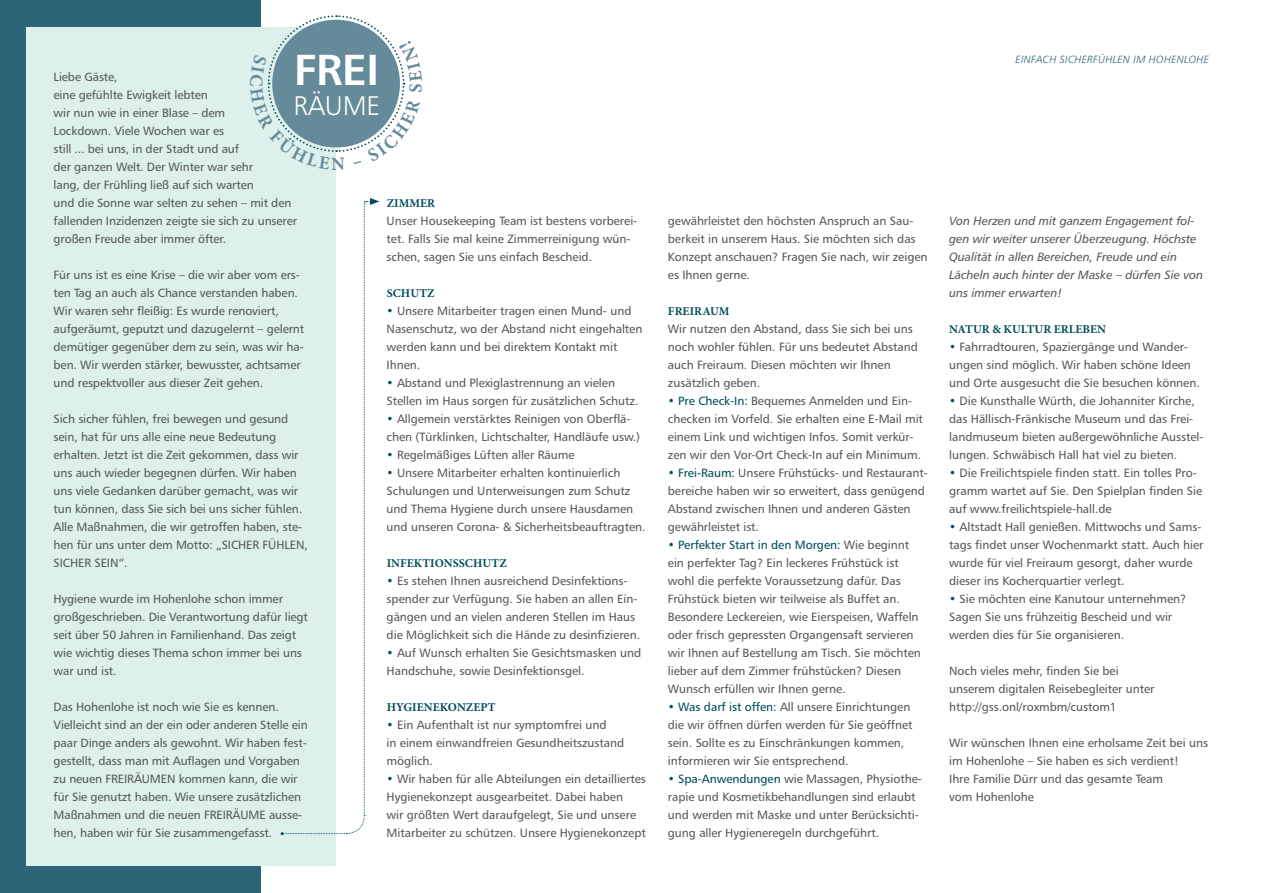
<style>
.page{position:relative;width:1263px;height:893px;background:#fff}
.page>*{position:absolute;margin:0;border:0;box-sizing:border-box;transform-origin:0 0}
.t1{font:43.5px "Humanist 777 BT Bold B";color:#fff}
.t2{font:27px "Humanist 777 BT Light B";letter-spacing:-.01em;color:#fff}
.t3{font:12px/18px "Humanist 777 BT Roman B";letter-spacing:-.005em;color:#57585a}
.t4{font:12px/18px "Humanist 777 BT Italic B";letter-spacing:-.005em;color:#57585a}
.t5{font:700 12px "Minion Pro";letter-spacing:.005em;color:#004c5d}
.t6{font:10.5px "Humanist 777 BT Light Italic B";letter-spacing:.02em;color:#2e6576}
.s1{color:#004c5d}
</style>
<div class="page">
<div style="left:0;top:0;width:260px;height:893px;background:#2e6576"></div>
<div style="left:27px;top:27px;width:309px;height:839px;background:#ddf0ec"></div>
<svg style="left:281px;top:198px;width:98px;height:637px"></svg>
<svg style="left:260px;top:14px;width:146px;height:138px"></svg>
<h1 class="t1" style="left:294px;top:42px;width:86px">FREI</h1>
<h2 class="t2" style="left:293px;top:89px;width:88px">RÄUME</h2>
<p class="t3" style="left:54px;top:68px;width:245px">Liebe Gäste,<br>eine gefühlte Ewigkeit lebten<br>wir nun wie in einer Blase – dem<br>Lockdown. Viele Wochen war es<br>still ... bei uns, in der Stadt und auf<br>der ganzen Welt. Der Winter war sehr<br>lang, der Frühling ließ auf sich warten<br>und die Sonne war selten zu sehen – mit den fallenden Inzidenzen zeigte sie sich zu unserer großen Freude aber immer öfter.</p>
<p class="t3" style="left:54px;top:266px;width:252px">Für uns ist es eine Krise – die wir aber vom ers&shy;ten Tag an auch als Chance verstanden haben.<br>Wir waren sehr fleißig: Es wurde renoviert, aufgeräumt, geputzt und dazugelernt – gelernt demütiger gegenüber dem zu sein, was wir ha&shy;ben. Wir werden stärker, bewusster, achtsamer und respektvoller aus dieser Zeit gehen.</p>
<p class="t3" style="left:54px;top:410px;width:256px">Sich sicher fühlen, frei bewegen und gesund sein, hat für uns alle eine neue Bedeutung erhalten. Jetzt ist die Zeit gekommen, dass wir uns auch wieder begegnen dürfen. Wir haben uns viele Gedanken darüber gemacht, was wir tun können, dass Sie sich bei uns sicher fühlen.<br>Alle Maßnahmen, die wir getroffen haben, ste&shy;hen für uns unter dem Motto: „SICHER FÜHLEN, SICHER SEIN“.</p>
<p class="t3" style="left:54px;top:590px;width:256px">Hygiene wurde im Hohenlohe schon immer großgeschrieben. Die Verantwortung dafür liegt seit über 50 Jahren in Familienhand. Das zeigt wie wichtig dieses Thema schon immer bei uns war und ist.</p>
<p class="t3" style="left:54px;top:698px;width:256px">Das Hohenlohe ist noch wie Sie es kennen.<br>Vielleicht sind an der ein oder anderen Stelle ein paar Dinge anders als gewohnt. Wir haben fest&shy;gestellt, dass man mit Auflagen und Vorgaben zu neuen FREIRÄUMEN kommen kann, die wir für Sie genutzt haben. Wie unsere zusätzlichen Maßnahmen und die neuen FREIRÄUME ausse&shy;hen, haben wir für Sie zusammengefasst.</p>
<p class="t5" style="left:387px;top:195px;width:50px">ZIMMER</p>
<p class="t3" style="left:387px;top:212px;width:252px">Unser Housekeeping Team ist bestens vorberei&shy;tet. Falls Sie mal keine Zimmerreinigung wün&shy;schen, sagen Sie uns einfach Bescheid.</p>
<p class="t5" style="left:387px;top:285px;width:49px">SCHUTZ</p>
<p class="t3" style="left:387px;top:302px;width:257px"><span class="s1">•</span> Unsere Mitarbeiter tragen einen Mund- und Nasenschutz, wo der Abstand nicht eingehalten werden kann und bei direktem Kontakt mit Ihnen.</p>
<p class="t3" style="left:387px;top:374px;width:253px"><span class="s1">•</span> Abstand und Plexiglastrennung an vielen<br>Stellen im Haus sorgen für zusätzlichen Schutz.</p>
<p class="t3" style="left:387px;top:410px;width:255px"><span class="s1">•</span> Allgemein verstärktes Reinigen von Oberflä&shy;chen (Türklinken, Lichtschalter, Handläufe usw.)</p>
<p class="t3" style="left:387px;top:446px;width:189px"><span class="s1">•</span> Regelmäßiges Lüften aller Räume</p>
<p class="t3" style="left:387px;top:464px;width:260px"><span class="s1">•</span> Unsere Mitarbeiter erhalten kontinuierlich Schulungen und Unterweisungen zum Schutz und Thema Hygiene durch unsere Hausdamen und unseren Corona- &amp; Sicherheitsbeauftragten.</p>
<p class="t5" style="left:387px;top:555px;width:122px">INFEKTIONSSCHUTZ</p>
<p class="t3" style="left:387px;top:572px;width:255px"><span class="s1">•</span> Es stehen Ihnen ausreichend Desinfektions&shy;spender zur Verfügung. Sie haben an allen Ein&shy;gängen und an vielen anderen Stellen im Haus die Möglichkeit sich die Hände zu desinfizieren.</p>
<p class="t3" style="left:387px;top:644px;width:256px"><span class="s1">•</span> Auf Wunsch erhalten Sie Gesichtsmasken und<br>Handschuhe, sowie Desinfektionsgel.</p>
<p class="t5" style="left:387px;top:699px;width:110px">HYGIENEKONZEPT</p>
<p class="t3" style="left:387px;top:716px;width:239px"><span class="s1">•</span> Ein Aufenthalt ist nur symptomfrei und<br>in einem einwandfreien Gesundheitszustand möglich.</p>
<p class="t3" style="left:387px;top:770px;width:261px"><span class="s1">•</span> Wir haben für alle Abteilungen ein detailliertes Hygienekonzept ausgearbeitet. Dabei haben<br>wir größten Wert daraufgelegt, Sie und unsere Mitarbeiter zu schützen. Unsere Hygienekonzept</p>
<p class="t6" style="left:1016px;top:53px;width:195px">EINFACH SICHERFÜHLEN IM HOHENLOHE</p>
<p class="t3" style="left:668px;top:212px;width:261px">gewährleistet den höchsten Anspruch an Sau&shy;berkeit in unserem Haus. Sie möchten sich das Konzept anschauen? Fragen Sie nach, wir zeigen es Ihnen gerne.</p>
<p class="t5" style="left:668px;top:303px;width:63px">FREIRAUM</p>
<p class="t3" style="left:668px;top:320px;width:251px">Wir nutzen den Abstand, dass Sie sich bei uns noch wohler fühlen. Für uns bedeutet Abstand auch Freiraum. Diesen möchten wir Ihnen zusätzlich geben.</p>
<p class="t3" style="left:668px;top:392px;width:257px"><span class="s1">• Pre Check-In:</span> Bequemes Anmelden und Ein&shy;checken im Vorfeld. Sie erhalten eine E-Mail mit einem Link und wichtigen Infos. Somit verkür&shy;zen wir den Vor-Ort Check-In auf ein Minimum.</p>
<p class="t3" style="left:668px;top:464px;width:261px"><span class="s1">• Frei-Raum:</span> Unsere Frühstücks- und Restaurant&shy;bereiche haben wir so erweitert, dass genügend Abstand zwischen Ihnen und anderen Gästen gewährleistet ist.</p>
<p class="t3" style="left:668px;top:536px;width:254px"><span class="s1">• Perfekter Start in den Morgen:</span> Wie beginnt ein perfekter Tag? Ein leckeres Frühstück ist wohl die perfekte Voraussetzung dafür. Das Frühstück bieten wir teilweise als Buffet an.<br>Besondere Leckereien, wie Eierspeisen, Waffeln oder frisch gepressten Organgensaft servieren wir Ihnen auf Bestellung am Tisch. Sie möchten lieber auf dem Zimmer frühstücken? Diesen Wunsch erfüllen wir Ihnen gerne.</p>
<p class="t3" style="left:668px;top:698px;width:246px"><span class="s1">• Was darf ist offen:</span> All unsere Einrichtungen die wir öffnen dürfen werden für Sie geöffnet sein. Sollte es zu Einschränkungen kommen, informieren wir Sie entsprechend.</p>
<p class="t3" style="left:668px;top:770px;width:255px"><span class="s1">• Spa-Anwendungen</span> wie Massagen, Physiothe&shy;rapie und Kosmetikbehandlungen sind erlaubt und werden mit Maske und unter Berücksichti&shy;gung aller Hygieneregeln durchgeführt.</p>
<p class="t4" style="left:949px;top:212px;width:256px">Von Herzen und mit ganzem Engagement fol&shy;gen wir weiter unserer Überzeugung. Höchste Qualität in allen Bereichen, Freude und ein Lächeln auch hinter der Maske – dürfen Sie von uns immer erwarten!</p>
<p class="t5" style="left:949px;top:321px;width:158px">NATUR &amp; KULTUR ERLEBEN</p>
<p class="t3" style="left:949px;top:338px;width:252px"><span class="s1">•</span> Fahrradtouren, Spaziergänge und Wander&shy;ungen sind möglich. Wir haben schöne Ideen und Orte ausgesucht die Sie besuchen können.</p>
<p class="t3" style="left:949px;top:392px;width:256px"><span class="s1">•</span> Die Kunsthalle Würth, die Johanniter Kirche, das Hällisch-Fränkische Museum und das Frei&shy;landmuseum bieten außergewöhnliche Ausstel&shy;lungen. Schwäbisch Hall hat viel zu bieten.</p>
<p class="t3" style="left:949px;top:464px;width:255px"><span class="s1">•</span> Die Freilichtspiele finden statt. Ein tolles Pro&shy;gramm wartet auf Sie. Den Spielplan finden Sie auf www.freilichtspiele-hall.de</p>
<p class="t3" style="left:949px;top:518px;width:256px"><span class="s1">•</span> Altstadt Hall genießen. Mittwochs und Sams&shy;tags findet unser Wochenmarkt statt. Auch hier wurde für viel Freiraum gesorgt, daher wurde dieser ins Kocherquartier verlegt.</p>
<p class="t3" style="left:949px;top:590px;width:239px"><span class="s1">•</span> Sie möchten eine Kanutour unternehmen?<br>Sagen Sie uns frühzeitig Bescheid und wir werden dies für Sie organisieren.</p>
<p class="t3" style="left:949px;top:662px;width:207px">Noch vieles mehr, finden Sie bei unserem digitalen Reisebegleiter unter http://gss.onl/roxmbm/custom1</p>
<p class="t3" style="left:949px;top:734px;width:260px">Wir wünschen Ihnen eine erholsame Zeit bei uns im Hohenlohe – Sie haben es sich verdient!<br>Ihre Familie Dürr und das gesamte Team<br>vom Hohenlohe</p>
</div>
